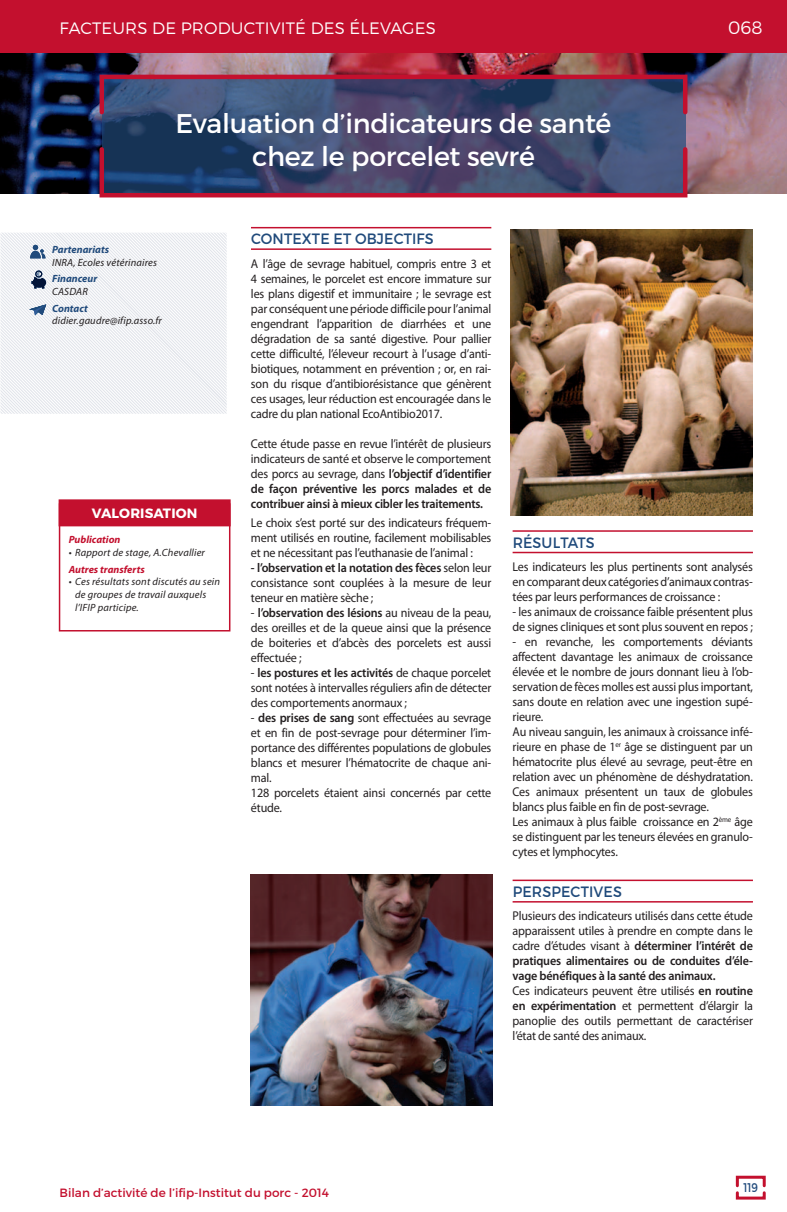
<style>
.page{position:relative;width:787px;height:1212px;background:#fff}
.page>*{position:absolute;margin:0;border:0;box-sizing:border-box;transform-origin:0 0}
.t1{font:27px/33px "Montserrat";letter-spacing:-.01em;color:#fff;text-align:center}
.t2{font:300 18px "Montserrat";color:#fff}
.t3{font:300 16.5px "Montserrat";letter-spacing:.01em;color:#fff}
.t4{font:15px "Montserrat";letter-spacing:.01em;color:#204a7b;scale:.95 1}
.t5{font:700 13.5px "Montserrat";letter-spacing:.01em;color:#fff}
.t6{font:12.75px/15px "Myriad Pro";letter-spacing:-.015em;color:#231f20;text-align:justify;scale:.95 1}
.t7{font:12.6px "Montserrat";color:#204a7b;scale:.83 1}
.t8{font:12px "Montserrat";color:#c3102e}
.t9{font:italic 10.5px/12.6px "Myriad Pro";letter-spacing:.015em;color:#231f20}
.t10{font:italic 700 10.5px "Myriad Pro";color:#204a7b}
.t11{font:italic 700 10.5px "Myriad Pro";color:#c3102e}
.s1{font-weight:600}
</style>
<div class="page">
<div style="left:735px;top:1176px;width:30px;height:11px;border:3px solid #c3102e"></div>
<div style="left:735px;top:1191px;width:30px;height:8px;border:3px solid #c3102e"></div>
<img style="left:0;top:52px;width:787px;height:141px">
<div style="left:0;top:0;width:787px;height:52px;background:#c3102e"></div>
<svg style="left:102px;top:80px;width:583px;height:112px;background:#3b496f"></svg>
<hr style="left:251px;top:227px;width:240px;height:1px;background:#c3102e">
<hr style="left:251px;top:248px;width:240px;height:2px;background:#c3102e">
<hr style="left:512px;top:530px;width:241px;height:2px;background:#c3102e">
<hr style="left:512px;top:552px;width:241px;height:1px;background:#c3102e">
<hr style="left:512px;top:879px;width:241px;height:2px;background:#c3102e">
<hr style="left:512px;top:901px;width:241px;height:1px;background:#c3102e">
<div style="left:59px;top:499px;width:172px;height:27px;background:#c3102e"></div>
<div style="left:59px;top:503px;width:171px;height:128px;border:2px solid #c3102e"></div>
<svg style="left:0;top:233px;width:227px;height:181px"></svg>
<img style="left:511px;top:230px;width:242px;height:286px">
<img style="left:251px;top:874px;width:242px;height:232px">
<div style="left:99px;top:75px;width:588px;height:39px;border:4px solid #c3102e"></div>
<div style="left:99px;top:147px;width:588px;height:50px;border:4px solid #c3102e"></div>
<p class="t3" style="left:60px;top:18px;width:378px">FACTE URS DE PRODUCTIVITÉ DES ÉLEVAGES</p>
<h2 class="t2" style="left:728px;top:17px;width:36px">068</h2>
<h1 class="t1" style="left:175px;top:106px;width:437px">Evaluation d’indicateurs de santé chez le porcelet sevré</h1>
<p class="t10" style="left:52px;top:243px;width:58px">Partenariats</p>
<p class="t9" style="left:52px;top:256px;width:106px">INRA, Ecoles vétérinaires</p>
<p class="t10" style="left:52px;top:272px;width:47px">Financeur</p>
<p class="t9" style="left:52px;top:285px;width:37px">CASDAR</p>
<p class="t10" style="left:52px;top:301px;width:37px">Contact</p>
<p class="t9" style="left:52px;top:314px;width:111px">didier.gaudre@ifip.asso.fr</p>
<p class="t5" style="left:92px;top:505px;width:107px">VALORISATION</p>
<p class="t11" style="left:69px;top:533px;width:53px">Publication</p>
<p class="t9" style="left:69px;top:546px;width:138px">• Rapport de stage, A.Chevallier</p>
<p class="t11" style="left:69px;top:562px;width:77px">Autres transferts</p>
<p class="t9" style="left:75px;top:575px;width:146px;text-indent:-6px">• Ces résultats sont discutés au sein de groupes de travail auxquels l’IFIP participe.</p>
<p class="t4" style="left:251px;top:230px;width:178px">Contexte et objectifs</p>
<p class="t6" style="left:251px;top:256px;width:254px">A l’âge de sevrage habituel, compris entre 3 et 4 semaines, le porcelet est encore immature sur les plans digestif et immunitaire ; le sevrage est par conséquent une période difficile pour l’animal engendrant l’apparition de diarrhées et une dégradation de sa santé digestive. Pour pallier cette difficulté, l’éleveur recourt à l’usage d’anti&shy;biotiques, notamment en prévention ; or, en rai&shy;son du risque d’antibiorésistance que génèrent ces usages, leur réduction est encouragée dans le cadre du plan national EcoAntibio2017.</p>
<p class="t6" style="left:251px;top:436px;width:254px">Cette étude passe en revue l’intérêt de plusieurs indicateurs de santé et observe le comportement des porcs au sevrage, dans <span class="s1">l’objectif d’identifier de façon préventive les porcs malades et de contribuer ainsi à mieux cibler les traitements.</span></p>
<p class="t6" style="left:251px;top:515px;width:254px">Le choix s’est porté sur des indicateurs fréquem&shy;ment utilisés en routine, facilement mobilisables et ne nécessitant pas l’euthanasie de l’animal :</p>
<p class="t6" style="left:251px;top:560px;width:254px"><span class="s1">- l’observation et la notation des fèces</span> selon leur consistance sont couplées à la mesure de leur teneur en matière sèche ;</p>
<p class="t6" style="left:251px;top:605px;width:254px">- <span class="s1">l’observation des lésions</span> au niveau de la peau, des oreilles et de la queue ainsi que la présence de boiteries et d’abcès des porcelets est aussi effectuée ;</p>
<p class="t6" style="left:251px;top:665px;width:254px">- <span class="s1">les postures et les activités</span> de chaque porcelet sont notées à intervalles réguliers afin de détecter des comportements anormaux ;</p>
<p class="t6" style="left:251px;top:710px;width:254px;text-align:left">- <span class="s1">des prises de sang</span> sont effectuées au sevrage et en fin de post-sevrage pour déterminer l’im&shy;portance des différentes populations de globules blancs et mesurer l’hématocrite de chaque ani&shy;mal.<br>128 porcelets étaient ainsi concernés par cette étude.</p>
<p class="t4" style="left:512px;top:533px;width:86px">Rés ultats</p>
<p class="t6" style="left:512px;top:559px;width:254px">Les indicateurs les plus pertinents sont analysés en comparant deux catégories d’animaux contras&shy;tées par leurs performances de croissance :</p>
<p class="t6" style="left:512px;top:604px;width:254px">- les animaux de croissance faible présentent plus de signes cliniques et sont plus souvent en repos ;</p>
<p class="t6" style="left:512px;top:634px;width:254px;text-align:left">- en revanche, les comportements déviants affectent davantage les animaux de croissance élevée et le nombre de jours donnant lieu à l’ob&shy;servation de fèces molles est aussi plus important, sans doute en relation avec une ingestion supé&shy;rieure.<br>Au niveau sanguin, les animaux à croissance infé&shy;rieure en phase de 1<sup>er</sup> âge se distinguent par un hématocrite plus élevé au sevrage, peut-être en relation avec un phénomène de déshydratation.<br>Ces animaux présentent un taux de globules blancs plus faible en fin de post-sevrage.<br>Les animaux à plus faible croissance en 2<sup>ème</sup> âge se distinguent par les teneurs élevées en granulo&shy;cytes et lymphocytes.</p>
<p class="t4" style="left:512px;top:882px;width:22px">Perspec</p>
<p class="t4" style="left:580px;top:882px;width:34px">tives</p>
<p class="t6" style="left:512px;top:908px;width:254px;text-align:left">Plusieurs des indicateurs utilisés dans cette étude apparaissent utiles à prendre en compte dans le cadre d’études visant à <span class="s1">déterminer l’intérêt de pratiques alimentaires ou de conduites d’éle&shy;vage bénéfiques à la santé des animaux.<br></span>Ces indicateurs peuvent être utilisés <span class="s1">en routine en expérimentation</span> et permettent d’élargir la panoplie des outils permettant de caractériser l’état de santé des animaux.</p>
<p class="t8" style="left:60px;top:1185px;width:271px">Bilan d’activité de l’ifip-Institut du porc - 2014</p>
<p class="t7" style="left:743px;top:1180px;width:19px">119</p>
</div>
